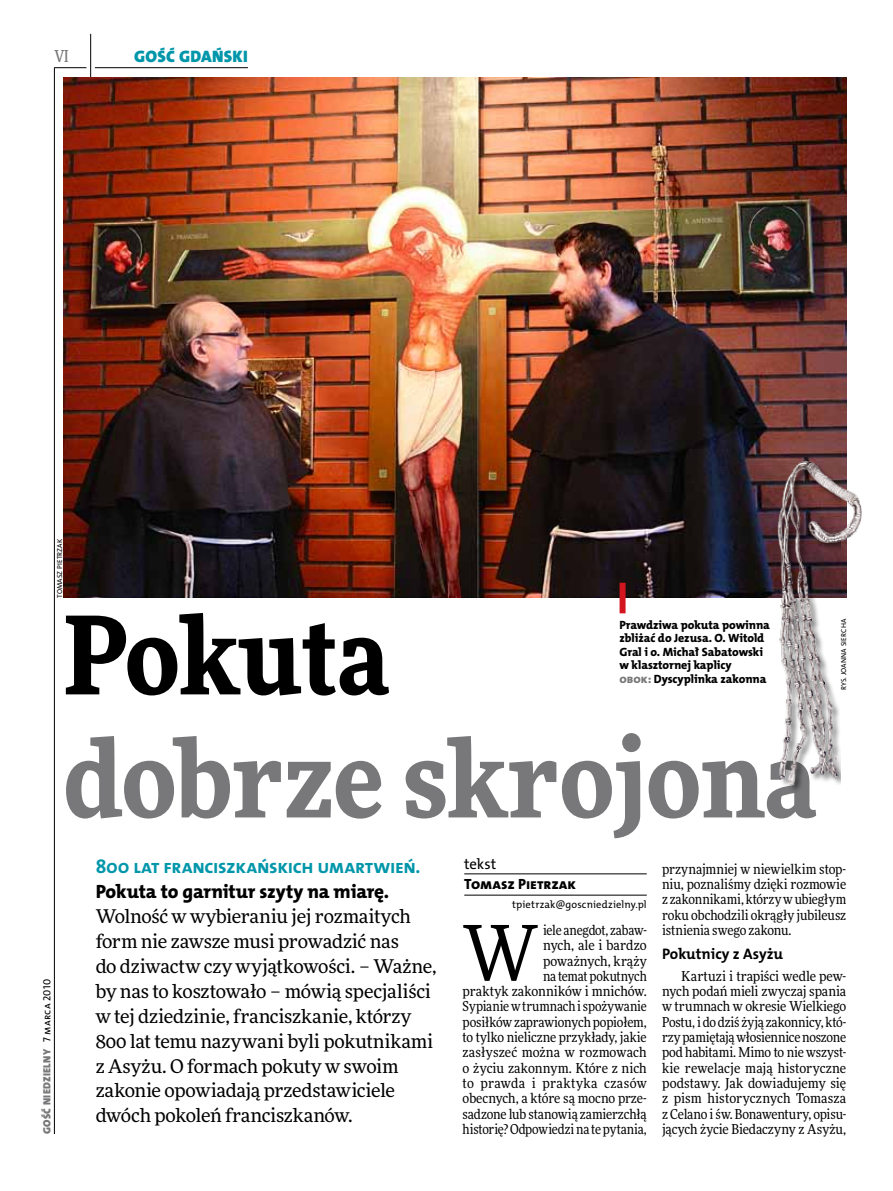
<style>
.page{position:relative;width:893px;height:1191px;background:#fff}
.page>*{position:absolute;margin:0;border:0;box-sizing:border-box;transform-origin:0 0}
.t1{font:900 108px "Freeday Narrow";color:#787779}
.t2{font:900 108px "Freeday Narrow";color:#000}
.t3{font:76.95px "Freeday Narrow News";color:#000}
.t4{font:19.35px "The Mix HP7 Bld";letter-spacing:-.02em;color:#0096aa}
.t5{font:19.35px "The Mix HP8 Ex Bld";letter-spacing:-.01em;color:#000}
.t6{font:18.9px/24.9px "Freeday News";letter-spacing:-.015em;color:#000}
.t7{font:16.65px "The Mix HP9 Blk";letter-spacing:.02em;color:#0096aa}
.t8{font:500 16.5px "Freeday Narrow";color:#787779;scale:.9 1}
.t9{font:15.3px "The Mix HP7 Bld";color:#000}
.t10{font:14.85px "The Mix HP8 Ex Bld";color:#000}
.t11{font:14.85px "The Mix HP5 Plain";letter-spacing:-.005em;color:#000}
.t12{font:13.65px/15.3px "Freeday Narrow News";letter-spacing:-.005em;color:#000;text-align:justify}
.t13{font:12px/13.5px "The Mix HP8 Ex Bld";letter-spacing:-.005em;color:#000}
.t14{font:10.5px "The Mix HP5 Plain";letter-spacing:.01em;color:#000}
.t15{font:10.5px "The Mix HP9 Blk";letter-spacing:.025em;color:#787779}
.t16{font:7.2px "The Mix HP5 Plain";letter-spacing:.015em;color:#000}
.s1{font-family:"The Mix HP5 Plain";color:#000}
.s2{color:#787779}
</style>
<div class="page">
<hr style="left:54px;top:67px;width:1px;height:1067px;background:#000">
<hr style="left:90px;top:34px;width:1px;height:43px;background:#000">
<hr style="left:54px;top:67px;width:32px;height:1px;background:#000">
<hr style="left:95px;top:67px;width:153px;height:1px;background:#000">
<img style="left:64px;top:77px;width:782px;height:521px">
<img style="left:748px;top:449px;width:114px;height:343px">
<hr style="left:464px;top:873px;width:183px;height:1px;background:#000">
<hr style="left:464px;top:895px;width:183px;height:1px;background:#000">
<div style="left:620px;top:583px;width:6px;height:30px;background:#d3151f"></div>
<p class="t8" style="left:54px;top:46px;width:17px">VI</p>
<p class="t7" style="left:134px;top:46px;width:115px">GOŚĆ GDAŃSKI</p>
<p class="t16" style="left:55px;top:598px;width:61px;rotate:-90deg">tomasz pietrzak</p>
<p class="t15" style="left:40px;top:1134px;width:156px;rotate:-90deg">GOŚĆ NIEDZIELNY <span class="s1">7 marca 2010</span></p>
<h1 class="t2" style="left:64px;top:585px;width:327px">Pokuta</h1>
<h1 class="t1" style="left:64px;top:708px;width:754px">dobrze skrojona</h1>
<h3 class="t4" style="left:96px;top:854px;width:326px">800 lat franciszkańskich umartwień.</h3>
<h3 class="t5" style="left:96px;top:879px;width:295px">Pokuta to garnitur szyty na miarę.</h3>
<p class="t6" style="left:96px;top:903px;width:342px">Wolność w wybieraniu jej rozmaitych form nie zawsze musi prowadzić nas<br>do dziwactw czy wyjątkowości. – Ważne, by nas to kosztowało – mówią specjaliści w tej dziedzinie, franciszkanie, którzy 800 lat temu nazywani byli pokutnikami z Asyżu. O formach pokuty w swoim zakonie opowiadają przedstawiciele dwóch pokoleń franciszkanów.</p>
<p class="t16" style="left:839px;top:690px;width:72px;rotate:-90deg">rys. joanna siercha</p>
<p class="t13" style="left:620px;top:618px;width:152px">Prawdziwa pokuta powinna zbliżać do Jezusa. O. Witold<br>Gral i o. Michał Sabatowski w klasztornej kaplicy<br><span class="s2">obok:</span> Dyscyplinka zakonna</p>
<p class="t11" style="left:464px;top:854px;width:33px">tekst</p>
<p class="t10" style="left:464px;top:874px;width:113px">Tomasz Pietrzak</p>
<p class="t14" style="left:512px;top:898px;width:136px">tpietrzak@goscniedzielny.pl</p>
<p class="t12" style="left:662px;top:861px;width:186px">przynajmniej w niewielkim stop&shy;niu, poznaliśmy dzięki rozmowie z zakonnikami, którzy w ubiegłym roku obchodzili okrągły jubileusz istnienia swego zakonu.</p>
<p class="t9" style="left:662px;top:944px;width:123px">Pokutnicy z Asyżu</p>
<p class="t12" style="left:662px;top:968px;width:186px;text-indent:20px">Kartuzi i trapiści wedle pew&shy;nych podań mieli zwyczaj spania w trumnach w okresie Wielkiego Postu, i do dziś żyją zakonnicy, któ&shy;rzy pamiętają włosiennice noszone pod habitami. Mimo to nie wszyst&shy;kie rewelacje mają historyczne podstawy. Jak dowiadujemy się z pism historycznych Tomasza z Celano i św. Bonawentury, opisu&shy;jących życie Biedaczyny z Asyżu,</p>
<p class="t12" style="left:463px;top:922px;width:186px;text-align:right">iele anegdot, zabaw-<br>nych, ale i bardzo<br>poważnych, krąży<br>na temat pokutnych<br>praktyk zakonników i mnichów.<br>Sypianie w trumnach i spożywanie posiłków zaprawionych popiołem, to tylko nieliczne przykłady, jakie zasłyszeć można w rozmowach o życiu zakonnym. Które z nich to prawda i praktyka czasów obecnych, a które są mocno prze&shy;sadzone lub stanowią zamierzchłą historię? Odpowiedzi na te pytania,</p>
<h2 class="t3" style="left:463px;top:906px;width:77px">W</h2>
</div>
